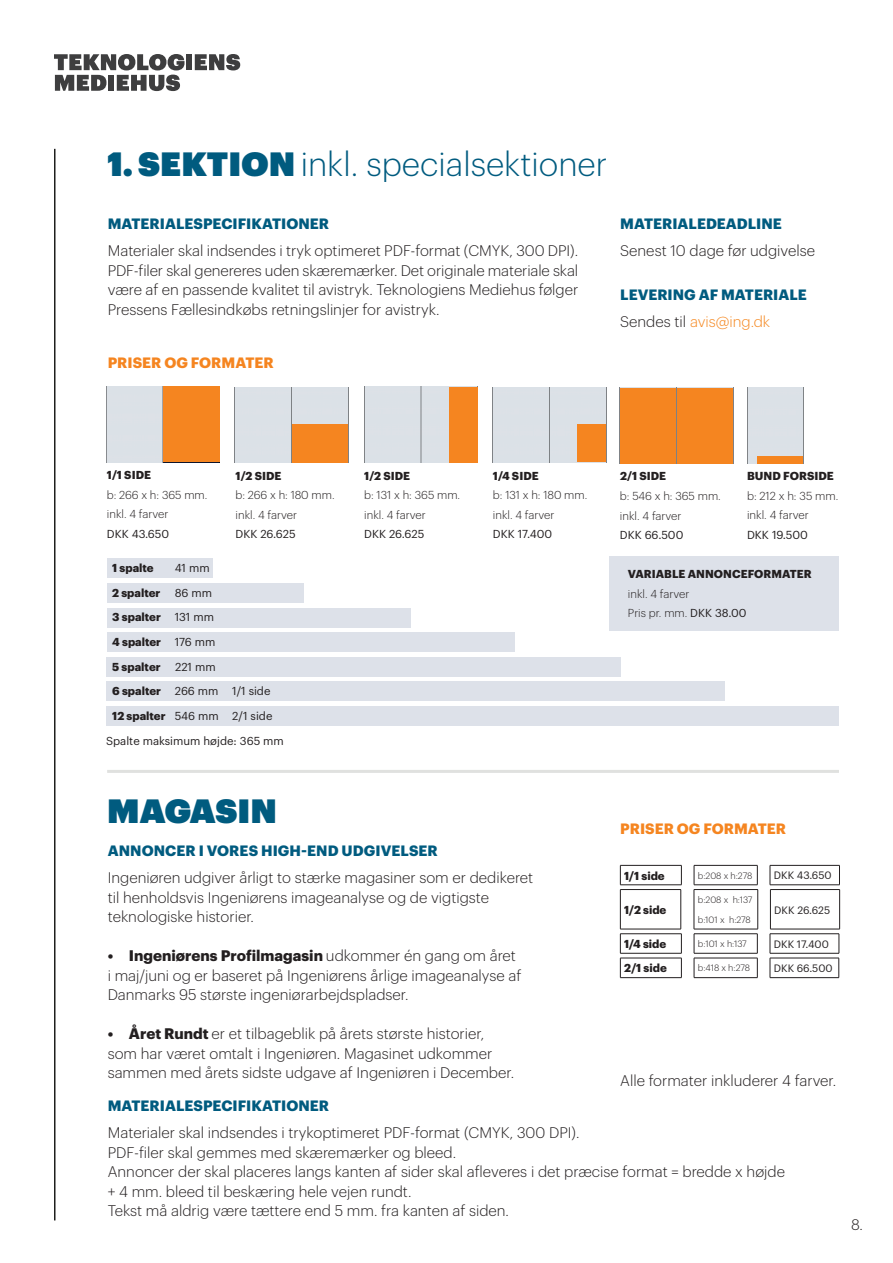
<style>
.page{position:relative;width:893px;height:1263px;background:#fff}
.page>*{position:absolute;margin:0;border:0;box-sizing:border-box;transform-origin:0 0}
.t1{font:300 33px "Graphik";color:#005b7f}
.t2{font:33px "Graphik Super";letter-spacing:-.005em;color:#005b7f}
.t3{font:300 15px/19.5px "Graphik";color:#231f20}
.t4{font:300 15px "Graphik";color:#f5871f}
.t5{font:700 14.7px "Graphik";color:#005b7f}
.t6{font:700 14.7px "Graphik";color:#f58520}
.t7{font:300 11.4px/19.5px "Graphik";color:#231f20}
.t8{font:700 11.4px "Graphik";letter-spacing:.005em;color:#231f20}
.t9{font:11.4px "Graphik";color:#231f20}
.t10{font:300 11.25px/19.5px "Graphik";color:#231f20}
.t11{font:700 11.25px/24.6px "Graphik";color:#231f20}
.t12{font:11.25px/24.6px "Graphik";color:#231f20;text-align:center}
.t13{font:10.5px "Graphik";color:#231f20}
.t14{font:300 9px/19.5px "Graphik";letter-spacing:-.01em;color:#231f20}
.s1{font-family:"Graphik Super";font-weight:400}
.s2{color:#231f20}
.s3{font-weight:400}
.s4{font-weight:700}
</style>
<div class="page">
<div style="left:609px;top:556px;width:230px;height:74px;background:#dde1e9"></div>
<div style="left:186px;top:54px;width:6px;height:16px;background:#3e3e3f"></div>
<svg style="left:195px;top:54px;width:45px;height:16px"></svg>
<svg style="left:54px;top:54px;width:130px;height:37px"></svg>
<hr style="left:54px;top:149px;width:2px;height:1071px;background:#1e1f1d">
<hr style="left:107px;top:770px;width:732px;height:3px;background:#e0e1df">
<hr style="left:620px;top:865px;width:61px;height:1px;background:#231f20">
<hr style="left:770px;top:865px;width:70px;height:1px;background:#231f20">
<hr style="left:620px;top:884px;width:61px;height:1px;background:#231f20">
<hr style="left:770px;top:884px;width:70px;height:1px;background:#231f20">
<svg style="left:620px;top:865px;width:1px;height:20px"></svg>
<svg style="left:681px;top:865px;width:1px;height:20px"></svg>
<svg style="left:770px;top:865px;width:1px;height:20px"></svg>
<svg style="left:839px;top:865px;width:1px;height:20px"></svg>
<hr style="left:694px;top:865px;width:63px;height:1px;background:#231f20">
<hr style="left:694px;top:884px;width:63px;height:1px;background:#231f20">
<svg style="left:694px;top:865px;width:1px;height:20px"></svg>
<svg style="left:757px;top:865px;width:1px;height:20px"></svg>
<hr style="left:620px;top:889px;width:61px;height:1px;background:#231f20">
<hr style="left:770px;top:889px;width:70px;height:1px;background:#231f20">
<hr style="left:620px;top:929px;width:61px;height:1px;background:#231f20">
<hr style="left:770px;top:929px;width:70px;height:1px;background:#231f20">
<hr style="left:620px;top:890px;width:1px;height:39px;background:#231f20">
<hr style="left:680px;top:890px;width:1px;height:39px;background:#231f20">
<hr style="left:770px;top:890px;width:1px;height:39px;background:#231f20">
<hr style="left:839px;top:890px;width:1px;height:39px;background:#231f20">
<hr style="left:694px;top:889px;width:64px;height:1px;background:#231f20">
<hr style="left:694px;top:929px;width:64px;height:1px;background:#231f20">
<hr style="left:694px;top:890px;width:1px;height:39px;background:#231f20">
<hr style="left:757px;top:890px;width:1px;height:39px;background:#231f20">
<hr style="left:620px;top:933px;width:61px;height:1px;background:#231f20">
<hr style="left:770px;top:933px;width:69px;height:1px;background:#231f20">
<hr style="left:620px;top:953px;width:61px;height:1px;background:#231f20">
<hr style="left:770px;top:953px;width:69px;height:1px;background:#231f20">
<hr style="left:694px;top:933px;width:63px;height:1px;background:#231f20">
<hr style="left:694px;top:953px;width:63px;height:1px;background:#231f20">
<hr style="left:620px;top:958px;width:61px;height:1px;background:#231f20">
<hr style="left:770px;top:958px;width:69px;height:1px;background:#231f20">
<hr style="left:620px;top:977px;width:61px;height:1px;background:#231f20">
<hr style="left:770px;top:977px;width:69px;height:1px;background:#231f20">
<svg style="left:620px;top:934px;width:1px;height:43px"></svg>
<svg style="left:681px;top:934px;width:1px;height:43px"></svg>
<svg style="left:770px;top:934px;width:1px;height:43px"></svg>
<svg style="left:838px;top:934px;width:2px;height:43px"></svg>
<hr style="left:694px;top:958px;width:63px;height:1px;background:#231f20">
<hr style="left:694px;top:977px;width:63px;height:1px;background:#231f20">
<svg style="left:694px;top:934px;width:1px;height:43px"></svg>
<svg style="left:757px;top:934px;width:1px;height:43px"></svg>
<div style="left:107px;top:387px;width:56px;height:75px;background:#dbe1e7"></div>
<img style="left:620px;top:388px;width:113px;height:75px">
<div style="left:163px;top:387px;width:57px;height:75px;background:#f58520"></div>
<div style="left:235px;top:387px;width:113px;height:76px;background:#dbe1e7"></div>
<div style="left:292px;top:424px;width:55px;height:39px;background:#f58520"></div>
<div style="left:364px;top:387px;width:85px;height:75px;background:#dbe1e7"></div>
<div style="left:449px;top:387px;width:28px;height:75px;background:#f58520"></div>
<div style="left:493px;top:387px;width:113px;height:75px;background:#dbe1e7"></div>
<div style="left:577px;top:424px;width:28px;height:38px;background:#f58520"></div>
<div style="left:621px;top:388px;width:55px;height:75px;background:#f58520"></div>
<div style="left:677px;top:388px;width:55px;height:75px;background:#f58520"></div>
<div style="left:747px;top:388px;width:57px;height:75px;background:#dbe1e7"></div>
<div style="left:757px;top:456px;width:46px;height:7px;background:#f58520"></div>
<div style="left:107px;top:559px;width:106px;height:19px;background:#dde1e9"></div>
<div style="left:107px;top:583px;width:197px;height:19px;background:#dde1e9"></div>
<div style="left:107px;top:608px;width:304px;height:19px;background:#dde1e9"></div>
<div style="left:107px;top:632px;width:408px;height:20px;background:#dde1e9"></div>
<div style="left:107px;top:657px;width:514px;height:19px;background:#dde1e9"></div>
<div style="left:107px;top:682px;width:618px;height:19px;background:#dde1e9"></div>
<div style="left:107px;top:706px;width:732px;height:20px;background:#dde1e9"></div>
<h1 class="t1" style="left:107px;top:140px;width:502px"><span class="s1">1. SEKTION</span> inkl. specialsektioner</h1>
<p class="t5" style="left:108px;top:213px;width:223px">MATERIALESPECIFIKATIONER</p>
<p class="t3" style="left:108px;top:240px;width:472px;text-align:justify">Materialer skal indsendes i tryk optimeret PDF-format (CMYK, 300 DPI).<br>PDF-filer skal genereres uden skæremærker. Det originale materiale skal være af en passende kvalitet til avistryk. Teknologiens Mediehus følger Pressens Fællesindkøbs retningslinjer for avistryk.</p>
<p class="t6" style="left:108px;top:351px;width:167px">PRISER OG FORMATER</p>
<p class="t5" style="left:620px;top:213px;width:163px">MATERIALEDEADLINE</p>
<p class="t3" style="left:620px;top:240px;width:196px">Senest 10 dage før udgivelse</p>
<p class="t5" style="left:620px;top:283px;width:188px">LEVERING AF MATERIALE</p>
<p class="t4" style="left:620px;top:311px;width:152px"><span class="s2">Sendes til</span> avis@ing.dk</p>
<p class="t11" style="left:107px;top:462px;width:46px">1/1 SIDE</p>
<p class="t10" style="left:107px;top:484px;width:102px">b: 266 x h: 365 mm. inkl. 4 farver</p>
<p class="t12" style="left:107px;top:521px;width:64px">DKK 43.650</p>
<p class="t11" style="left:236px;top:462px;width:47px">1/2 SIDE</p>
<p class="t10" style="left:236px;top:485px;width:100px">b: 266 x h: 180 mm. inkl. 4 farver</p>
<p class="t12" style="left:236px;top:521px;width:62px">DKK 26.625</p>
<p class="t11" style="left:112px;top:555px;width:43px">1 spalte</p>
<p class="t12" style="left:175px;top:555px;width:36px">41 mm</p>
<p class="t11" style="left:112px;top:579px;width:50px">2 spalter</p>
<p class="t11" style="left:112px;top:579px;width:105px;text-indent:62px"><span class="s3">86 mm<br></span>3 spalter <span class="s3">131 mm<br></span>4 spalter <span class="s3">176 mm<br></span>5 spalter</p>
<p class="t12" style="left:112px;top:653px;width:162px">221 mm<br><span class="s4">6 spalter</span> 266 mm 1/1 side<br><span class="s4">12 spalter</span> 546 mm 2/1 side</p>
<p class="t12" style="left:106px;top:728px;width:179px">Spalte maksimum højde: 365 mm</p>
<p class="t11" style="left:364px;top:462px;width:47px">1/2 SIDE</p>
<p class="t10" style="left:364px;top:485px;width:97px">b: 131 x h: 365 mm. inkl. 4 farver</p>
<p class="t12" style="left:364px;top:521px;width:62px">DKK 26.625</p>
<p class="t11" style="left:493px;top:463px;width:47px">1/4 SIDE</p>
<p class="t10" style="left:493px;top:485px;width:96px">b: 131 x h: 180 mm. inkl. 4 farver</p>
<p class="t12" style="left:493px;top:521px;width:61px">DKK 17.400</p>
<p class="t11" style="left:620px;top:463px;width:48px">2/1 SIDE</p>
<p class="t10" style="left:620px;top:485px;width:102px">b: 546 x h: 365 mm. inkl. 4 farver</p>
<p class="t12" style="left:620px;top:522px;width:65px">DKK 66.500</p>
<p class="t11" style="left:628px;top:561px;width:185px">VARIABLE ANNONCEFORMATER</p>
<p class="t10" style="left:628px;top:583px;width:120px">inkl. 4 farver<br>Pris pr. mm. <span class="s3">DKK 38.00</span></p>
<p class="t8" style="left:747px;top:467px;width:88px">BUND FORSIDE</p>
<p class="t7" style="left:747px;top:485px;width:93px">b: 212 x h: 35 mm. inkl. 4 farver</p>
<p class="t9" style="left:747px;top:526px;width:63px">DKK 19.500</p>
<h1 class="t2" style="left:107px;top:785px;width:171px">MAGASIN</h1>
<p class="t5" style="left:108px;top:839px;width:332px">ANNONCER I VORES HIGH-END UDGIVELSER</p>
<p class="t3" style="left:108px;top:867px;width:427px">Ingeniøren udgiver årligt to stærke magasiner som er dedikeret til henholdsvis Ingeniørens imageanalyse og de vigtigste teknologiske historier.</p>
<p class="t3" style="left:108px;top:945px;width:415px"><span class="s4">• Ingeniørens Profilmagasin</span> udkommer én gang om året i maj/juni og er baseret på Ingeniørens årlige imageanalyse af<br>Danmarks 95 største ingeniørarbejdspladser.</p>
<p class="t3" style="left:108px;top:1023px;width:408px"><span class="s4">• Året Rundt</span> er et tilbageblik på årets største historier, som har været omtalt i Ingeniøren. Magasinet udkommer sammen med årets sidste udgave af Ingeniøren i December.</p>
<p class="t6" style="left:620px;top:817px;width:167px">PRISER OG FORMATER</p>
<p class="t11" style="left:624px;top:862px;width:42px">1/1 side</p>
<p class="t14" style="left:698px;top:865px;width:56px">b:208 x h:278</p>
<p class="t13" style="left:774px;top:868px;width:59px">DKK 43.650</p>
<p class="t11" style="left:624px;top:896px;width:44px">1/2 side</p>
<p class="t14" style="left:698px;top:889px;width:56px">b:208 x h:137 b:101 x h:278</p>
<p class="t13" style="left:774px;top:902px;width:57px">DKK 26.625</p>
<p class="t11" style="left:624px;top:931px;width:44px">1/4 side</p>
<p class="t14" style="left:698px;top:933px;width:50px">b:101 x h:137</p>
<p class="t13" style="left:774px;top:936px;width:56px">DKK 17.400</p>
<p class="t11" style="left:624px;top:955px;width:44px">2/1 side</p>
<p class="t14" style="left:698px;top:958px;width:54px">b:418 x h:278</p>
<p class="t13" style="left:774px;top:960px;width:60px">DKK 66.500</p>
<p class="t3" style="left:620px;top:1069px;width:217px">Alle formater inkluderer 4 farver.</p>
<p class="t5" style="left:108px;top:1095px;width:223px">MATERIALESPECIFIKATIONER</p>
<p class="t3" style="left:108px;top:1122px;width:679px">Materialer skal indsendes i trykoptimeret PDF-format (CMYK, 300 DPI).<br>PDF-filer skal gemmes med skæremærker og bleed.<br>Annoncer der skal placeres langs kanten af sider skal afleveres i det præcise format = bredde x højde + 4 mm. bleed til beskæring hele vejen rundt.<br>Tekst må aldrig være tættere end 5 mm. fra kanten af siden.</p>
<p class="t3" style="left:851px;top:1214px;width:13px">8.</p>
</div>
